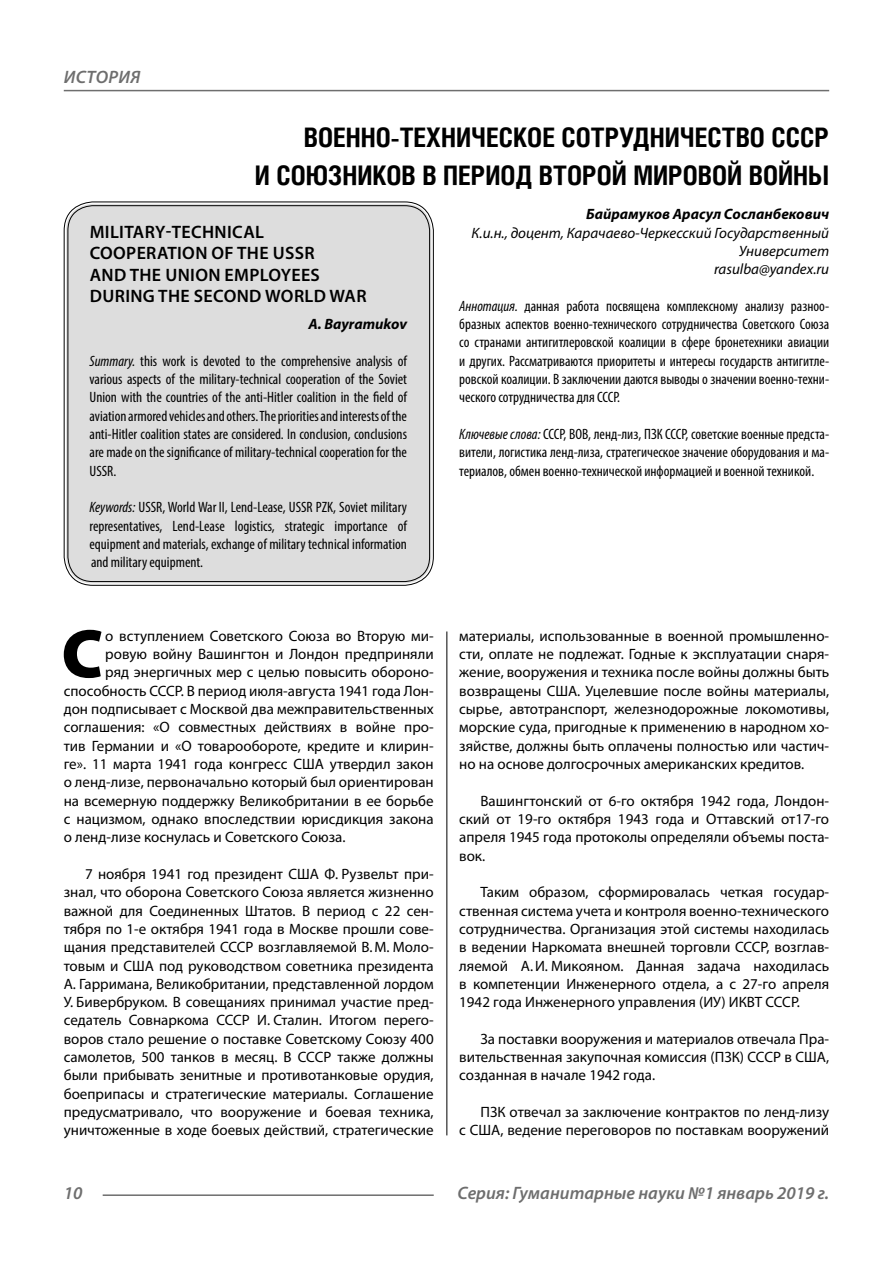
<style>
.page{position:relative;width:893px;height:1263px;background:#fff}
.page>*{position:absolute;margin:0;border:0;box-sizing:border-box;transform-origin:0 0}
.Bukvica{font:900 69.3px "Myriad Pro";color:#000}
.Header{font:700 27px/37.5px "Helios Cond";color:#000;text-align:right}
.Header-eng{font:600 18px/21.6px "Myriad Pro";letter-spacing:.02em;color:#000}
.t1{font:italic 600 18px "Myriad Pro";color:#6e6e6e}
.Normal{font:15px/18.3px "Myriad Pro";color:#000;text-align:justify}
.Annotation-eng{font:condensed 15px/18.3px "Myriad Pro";color:#000;text-align:justify}
.Annotation-rus{font:condensed 15px/18.3px "Myriad Pro";color:#000;text-align:justify}
.Bukvica-2{font:15px "Myriad Pro";color:#000}
.Author-doc{font:italic 15px/18.3px "Myriad Pro";color:#000;text-align:right}
.Author{font:italic 700 15px "Myriad Pro";color:#000}
.Author-email{font:italic 15px "Myriad Pro";color:#000}
.Author-eng{font:italic 700 15px "Myriad Pro";color:#000}
.s1{font-style:italic}
</style>
<div class="page">
<hr style="left:446px;top:631px;width:1px;height:504px;background:#000">
<hr style="left:103px;top:1194px;width:331px;height:2px;background:#6e6e6e">
<hr style="left:64px;top:90px;width:765px;height:1px;background:#6e6e6e">
<div style="left:66px;top:204px;width:365px;height:379px;background:#ddd;border-radius:27px"></div>
<p class="t1" style="left:64px;top:66px;width:24px">Истори</p>
<p class="t1" style="left:131px;top:66px;width:11px">я</p>
<p class="Header" style="left:255px;top:118px;width:576px">ВОЕННО-ТЕХНИЧЕСКОЕ СОТРУДНИЧЕСТВО СССР<br>И СОЮЗНИКОВ В ПЕРИОД ВТОРОЙ МИРОВОЙ ВОЙНЫ</p>
<p class="Author" style="left:586px;top:204px;width:244px">Байрамуков Арасул Сосланбекович</p>
<p class="Author-doc" style="left:471px;top:223px;width:359px">К.и.н., доцент, Карачаево-Черкесский Государственный<br>Университет</p>
<p class="Author-email" style="left:714px;top:260px;width:117px">rasulba@yandex.ru</p>
<p class="Annotation-rus" style="left:459px;top:296px;width:371px"><span class="s1">Аннотация.</span> данная работа посвящена комплексному анализу разноо&shy;бразных аспектов военно-технического сотрудничества Советского Союза со странами антигитлеровской коалиции в сфере бронетехники авиации и других. Рассматриваются приоритеты и интересы государств антигитле&shy;ровской коалиции. В заключении даются выводы о значении военно-техни&shy;ческого сотрудничества для СССР.</p>
<p class="Annotation-rus" style="left:459px;top:425px;width:371px"><span class="s1">Ключевые слова:</span> СССР, ВОВ, ленд-лиз, ПЗК СССР, советские военные предста&shy;вители, логистика ленд-лиза, стратегическое значение оборудования и ма&shy;териалов, обмен военно-технической информацией и военной техникой.</p>
<p class="Header-eng" style="left:90px;top:220px;width:278px">MILITARY-TECHNICAL<br>COOPERATION OF THE USSR<br>AND THE UNION EMPLOYEES<br>DURING THE SECOND WORLD WAR</p>
<p class="Author-eng" style="left:309px;top:314px;width:100px">A. Bayramukov</p>
<p class="Annotation-eng" style="left:90px;top:351px;width:319px"><span class="s1">Summary.</span> this work is devoted to the comprehensive analysis of various aspects of the military-technical cooperation of the Soviet Union with the countries of the anti-Hitler coalition in the field of aviation armored vehicles and others. The priorities and interests of the anti-Hitler coalition states are considered. In conclusion, conclusions are made on the significance of military-technical cooperation for the USSR.</p>
<p class="Annotation-eng" style="left:90px;top:498px;width:319px"><span class="s1">Keywords:</span> USSR, World War II, Lend-Lease, USSR PZK, Soviet military representatives, Lend-Lease logistics, strategic importance of equipment and materials, exchange of military technical information and military equipment.</p>
<p class="Bukvica" style="left:61px;top:608px;width:43px">С</p>
<p class="Bukvica-2" style="left:105px;top:626px;width:330px">о вступлением Советского Союза во Вторую ми-</p>
<p class="Bukvica-2" style="left:105px;top:645px;width:330px">ровую войну Вашингтон и Лондон предприняли</p>
<p class="Bukvica-2" style="left:105px;top:663px;width:330px">ряд энергичных мер с целью повысить обороно-</p>
<p class="Bukvica-2" style="left:64px;top:681px;width:371px">способность СССР. В период июля-августа 1941 года Лон-</p>
<p class="Bukvica-2" style="left:64px;top:700px;width:371px">дон подписывает с Москвой два межправительственных</p>
<p class="Bukvica-2" style="left:64px;top:718px;width:371px">соглашения: «О совместных действиях в войне про-</p>
<p class="Bukvica-2" style="left:64px;top:736px;width:371px">тив Германии и «О товарообороте, кредите и клирин-</p>
<p class="Bukvica-2" style="left:64px;top:755px;width:371px">ге». 11 марта 1941 года конгресс США утвердил закон</p>
<p class="Bukvica-2" style="left:64px;top:773px;width:371px">о ленд-лизе, первоначально который был ориентирован</p>
<p class="Bukvica-2" style="left:64px;top:791px;width:371px">на всемерную поддержку Великобритании в ее борьбе</p>
<p class="Bukvica-2" style="left:64px;top:810px;width:371px">с нацизмом, однако впоследствии юрисдикция закона</p>
<p class="Bukvica-2" style="left:64px;top:828px;width:283px">о ленд-лизе коснулась и Советского Союза.</p>
<p class="Normal" style="left:64px;top:864px;width:371px;text-indent:21px">7 ноября 1941 год президент США Ф. Рузвельт при&shy;знал, что оборона Советского Союза является жизненно важной для Соединенных Штатов. В период с 22 сен&shy;тября по 1‑е октября 1941 года в Москве прошли сове&shy;щания представителей СССР возглавляемой В.М. Моло&shy;товым и США под руководством советника президента А. Гарримана, Великобритании, представленной лордом У. Бивербруком. В совещаниях принимал участие пред&shy;седатель Совнаркома СССР И. Сталин. Итогом перего&shy;воров стало решение о поставке Советскому Союзу 400 самолетов, 500 танков в месяц. В СССР также должны были прибывать зенитные и противотанковые орудия, боеприпасы и стратегические материалы. Соглашение предусматривало, что вооружение и боевая техника, уничтоженные в ходе боевых действий, стратегические</p>
<p class="Normal" style="left:459px;top:626px;width:371px">материалы, использованные в военной промышленно&shy;сти, оплате не подлежат. Годные к эксплуатации снаря&shy;жение, вооружения и техника после войны должны быть возвращены США. Уцелевшие после войны материалы, сырье, автотранспорт, железнодорожные локомотивы, морские суда, пригодные к применению в народном хо&shy;зяйстве, должны быть оплачены полностью или частич&shy;но на основе долгосрочных американских кредитов.</p>
<p class="Normal" style="left:459px;top:791px;width:371px;text-indent:21px">Вашингтонский от 6-го октября 1942 года, Лондон&shy;ский от 19-го октября 1943 года и Оттавский от17-го апреля 1945 года протоколы определяли объемы поста&shy;вок.</p>
<p class="Normal" style="left:459px;top:883px;width:371px;text-indent:21px">Таким образом, сформировалась четкая государ&shy;ственная система учета и контроля военно-технического сотрудничества. Организация этой системы находилась в ведении Наркомата внешней торговли СССР, возглав&shy;ляемой А.И. Микояном. Данная задача находилась в компетенции Инженерного отдела, а с 27-го апреля 1942 года Инженерного управления (ИУ) ИКВТ СССР.</p>
<p class="Normal" style="left:459px;top:1029px;width:371px;text-indent:21px">За поставки вооружения и материалов отвечала Пра&shy;вительственная закупочная комиссия (ПЗК) СССР в США, созданная в начале 1942 года.</p>
<p class="Normal" style="left:459px;top:1103px;width:371px;text-align:right">ПЗК отвечал за заключение контрактов по ленд-лизу<br>с США, ведение переговоров по поставкам вооружений</p>
<p class="t1" style="left:64px;top:1182px;width:20px">10</p>
<p class="t1" style="left:458px;top:1182px;width:373px">Серия: Гуманитарные науки №1 январь 2019 г.</p>
</div>
